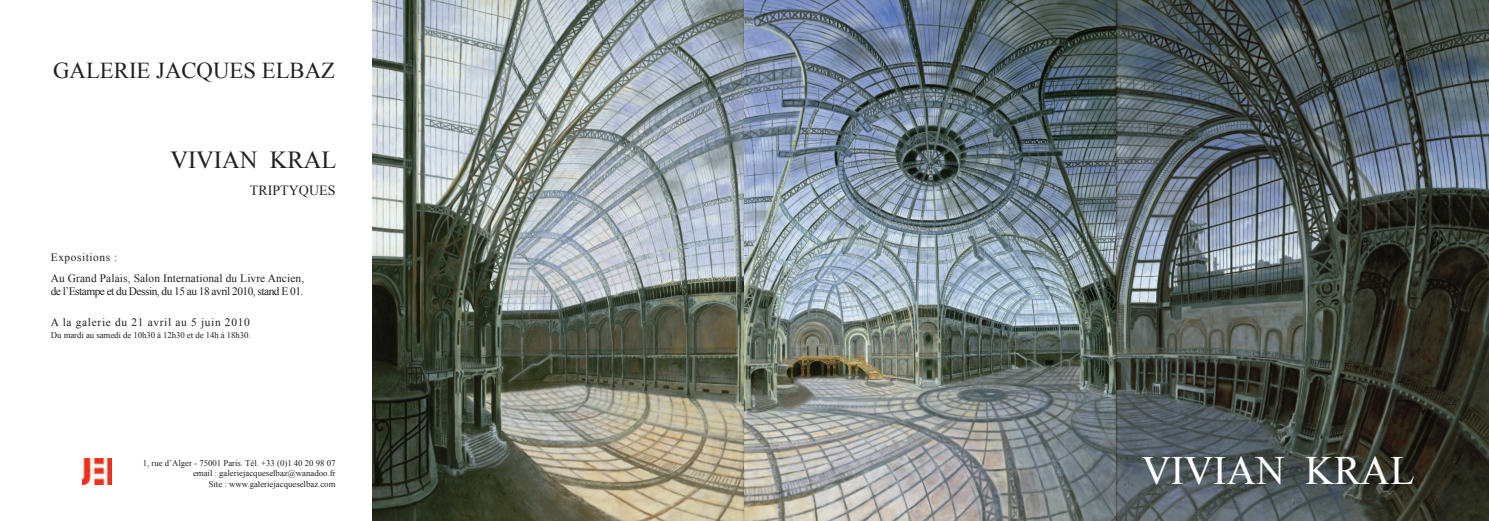
<style>
.page{position:relative;width:1489px;height:521px;background:#fff}
.page>*{position:absolute;margin:0;border:0;box-sizing:border-box;transform-origin:0 0}
.t1{font:40.25px "Times New Roman";color:#fff}
.t2{font:24.5px "Times New Roman";color:#231f20}
.t3{font:22.75px "Times New Roman";color:#231f20}
.t4{font:14px "Times New Roman";color:#231f20}
.t5{font:11.38px/13.1px "Times New Roman";letter-spacing:.01em;color:#231f20}
.t6{font:11.38px "Times New Roman";letter-spacing:.06em;color:#231f20}
.t7{font:11.38px "Times New Roman";letter-spacing:.05em;color:#231f20}
.t8{font:8.75px/10.5px "Times New Roman";color:#231f20;text-align:right}
</style>
<div class="page">
<img style="left:83px;top:459px;width:28px;height:26px">
<img style="left:372px;top:0;width:1116px;height:521px">
<h3 class="t3" style="left:53px;top:57px;width:283px">GALERIE JACQUES ELBAZ</h3>
<h3 class="t7" style="left:51px;top:251px;width:68px">Expositions :</h3>
<h2 class="t2" style="left:170px;top:146px;width:168px">VIVIAN KRAL</h2>
<h3 class="t4" style="left:250px;top:183px;width:87px">TRIPTYQUES</h3>
<h3 class="t5" style="left:51px;top:272px;width:255px">Au Grand Palais, Salon International du Livre Ancien, de l’Estampe et du Dessin, du 15 au 18 avril 2010, stand E 01.</h3>
<h3 class="t6" style="left:51px;top:316px;width:200px">A la galerie du 21 avril au 5 juin 2010</h3>
<p class="t8" style="left:51px;top:329px;width:201px">Du mardi au samedi de 10h30 à 12h30 et de 14h à 18h30.</p>
<p class="t8" style="left:143px;top:457px;width:194px">1, rue d’Alger - 75001 Paris. Tél. +33 (0)1 40 20 98 07 email : galeriejacqueselbaz@wanadoo.fr<br>Site : www.galeriejacqueselbaz.com</p>
<h1 class="t1" style="left:1141px;top:448px;width:274px">VIVIAN KRAL</h1>
</div>
